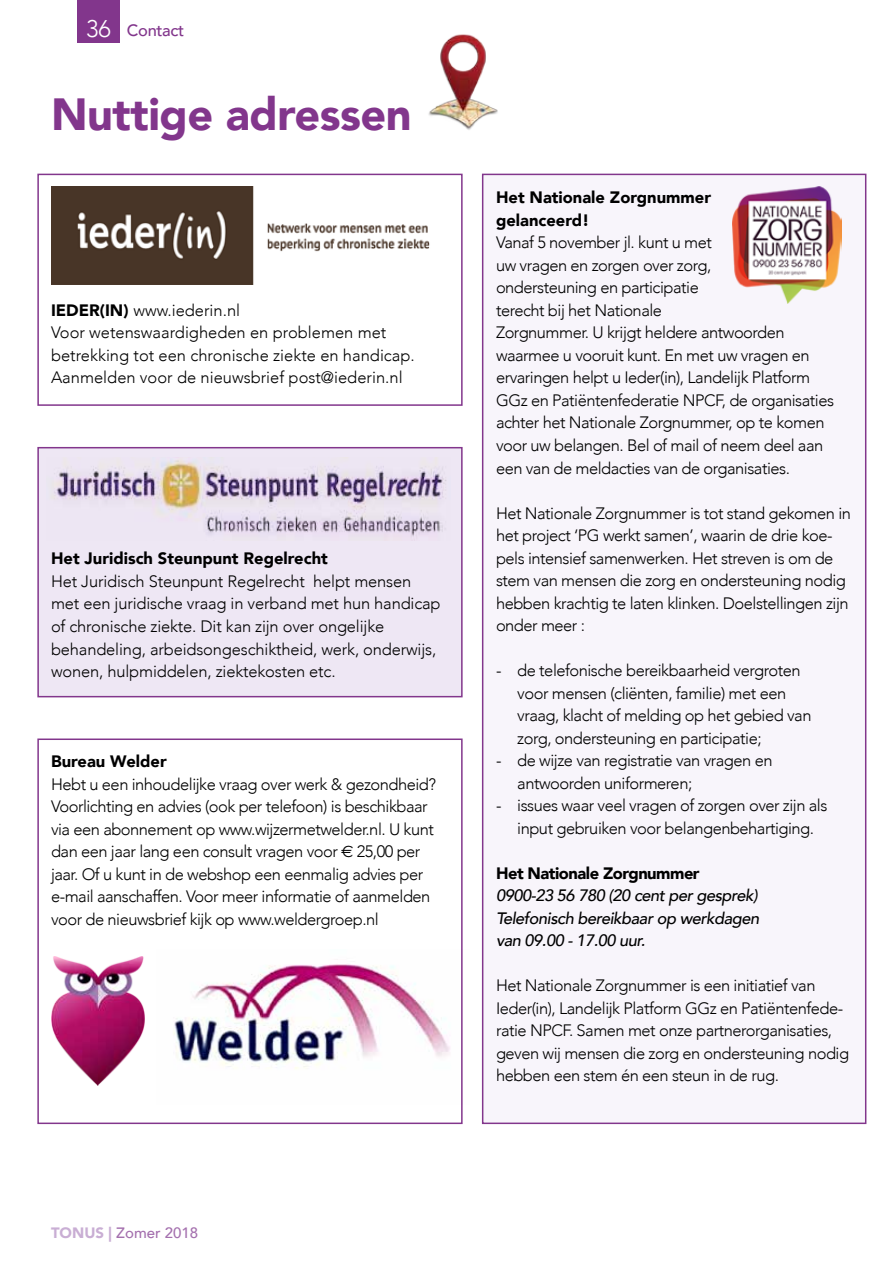
<style>
.page{position:relative;width:893px;height:1263px;background:#fff}
.page>*{position:absolute;margin:0;border:0;box-sizing:border-box;transform-origin:0 0}
.t1{font:900 45px "Avenir";letter-spacing:-.01em;color:#82368c}
.t2{font:300 16.5px/22.5px "Avenir";letter-spacing:-.03em;color:#000}
.t3{font:300 16.5px/22.5px "Avenir";letter-spacing:-.01em;color:#000}
.t4{font:300 16.5px/22.5px "Avenir";color:#000}
.t5{font:italic 500 16.5px/22.5px "Avenir";letter-spacing:-.03em;color:#000;text-align:justify}
.t6{font:900 16.5px/22.5px "Avenir";color:#000}
.t7{font:900 16.5px "Avenir";letter-spacing:-.03em;color:#000}
.t8{font:500 16.5px "Avenir";letter-spacing:-.02em;color:#82368c}
.t9{font:500 15px "Avenir";color:#a470ae}
.s1{font-weight:300;font-size:24px;color:#fff}
.s2{font-weight:900}
.s3{font-family:"Euro Sans";font-weight:400}
.s4{font-weight:900;color:#c9aed4}
</style>
<div class="page">
<div style="left:77px;top:0;width:43px;height:43px;background:#82368c"></div>
<div style="left:37px;top:174px;width:426px;height:232px;border:2px solid #82368c"></div>
<div style="left:37px;top:447px;width:426px;height:250px;background:#eee7f4;border:2px solid #82368c"></div>
<div style="left:37px;top:738px;width:426px;height:386px;border:2px solid #82368c"></div>
<div style="left:482px;top:174px;width:384px;height:950px;background:#f8f5fb;border:2px solid #82368c"></div>
<img style="left:51px;top:187px;width:379px;height:98px">
<img style="left:51px;top:458px;width:396px;height:79px">
<img style="left:732px;top:187px;width:110px;height:117px">
<img style="left:173px;top:950px;width:290px;height:154px">
<img style="left:51px;top:956px;width:93px;height:130px">
<img style="left:428px;top:34px;width:70px;height:96px">
<p class="t8" style="left:86px;top:16px;width:100px"><span class="s1">36</span> Contact</p>
<h1 class="t1" style="left:51px;top:76px;width:362px">Nuttige adressen</h1>
<p class="t4" style="left:51px;top:299px;width:365px"><span class="s2">IEDER(IN)</span> www.iederin.nl<br>Voor wetenswaardigheden en problemen met betrekking tot een chronische ziekte en handicap.<br>Aanmelden voor de nieuwsbrief post@iederin.nl</p>
<p class="t6" style="left:51px;top:547px;width:278px">Het Juridisch Steunpunt Regelrecht</p>
<p class="t3" style="left:51px;top:570px;width:391px">Het Juridisch Steunpunt Regelrecht helpt mensen met een juridische vraag in verband met hun handicap of chronische ziekte. Dit kan zijn over ongelijke behandeling, arbeidsongeschiktheid, werk, onderwijs, wonen, hulpmiddelen, ziektekosten etc.</p>
<p class="t6" style="left:51px;top:750px;width:117px">Bureau Welder</p>
<p class="t2" style="left:51px;top:773px;width:387px">Hebt u een inhoudelijke vraag over werk &amp; gezondheid?<br>Voorlichting en advies (ook per telefoon) is beschikbaar via een abonnement op www.wijzermetwelder.nl. U kunt dan een jaar lang een consult vragen voor <span class="s3">€</span> 25,00 per jaar. Of u kunt in de webshop een eenmalig advies per e-mail aanschaffen. Voor meer informatie of aanmelden voor de nieuwsbrief kijk op www.weldergroep.nl</p>
<p class="t6" style="left:496px;top:186px;width:217px">Het Nationale Zorgnummer gelanceerd!</p>
<p class="t2" style="left:496px;top:231px;width:340px">Vanaf 5 november jl. kunt u met<br>uw vragen en zorgen over zorg,<br>ondersteuning en participatie<br>terecht bij het Nationale<br>Zorgnummer. U krijgt heldere antwoorden waarmee u vooruit kunt. En met uw vragen en ervaringen helpt u Ieder(in), Landelijk Platform GGz en Patiëntenfederatie NPCF, de organisaties achter het Nationale Zorgnummer, op te komen voor uw belangen. Bel of mail of neem deel aan een van de meldacties van de organisaties.</p>
<p class="t2" style="left:496px;top:502px;width:356px">Het Nationale Zorgnummer is tot stand gekomen in het project ‘PG werkt samen’, waarin de drie koe&shy;pels intensief samenwerken. Het streven is om de stem van mensen die zorg en ondersteuning nodig hebben krachtig te laten klinken. Doelstellingen zijn onder meer :</p>
<p class="t2" style="left:517px;top:659px;width:296px;text-indent:-21px">- de telefonische bereikbaarheid vergroten voor mensen (cliënten, familie) met een vraag, klacht of melding op het gebied van zorg, ondersteuning en participatie;</p>
<p class="t2" style="left:517px;top:749px;width:257px;text-indent:-21px">- de wijze van registratie van vragen en antwoorden uniformeren;</p>
<p class="t2" style="left:496px;top:794px;width:333px;text-align:center">- issues waar veel vragen of zorgen over zijn als input gebruiken voor belangenbehartiging.</p>
<p class="t7" style="left:496px;top:859px;width:205px">Het Nationale Zorgnummer</p>
<p class="t5" style="left:496px;top:884px;width:265px">0900-23 56 780 (20 cent per gesprek)<br>Telefonisch bereikbaar op werkdagen van 09.00 - 17.00 uur.</p>
<p class="t2" style="left:496px;top:974px;width:355px">Het Nationale Zorgnummer is een initiatief van Ieder(in), Landelijk Platform GGz en Patiëntenfede&shy;ratie NPCF. Samen met onze partnerorganisaties, geven wij mensen die zorg en ondersteuning nodig hebben een stem én een steun in de rug.</p>
<p class="t9" style="left:51px;top:1219px;width:149px"><span class="s4">TONUS |</span> Zomer 2018</p>
</div>
